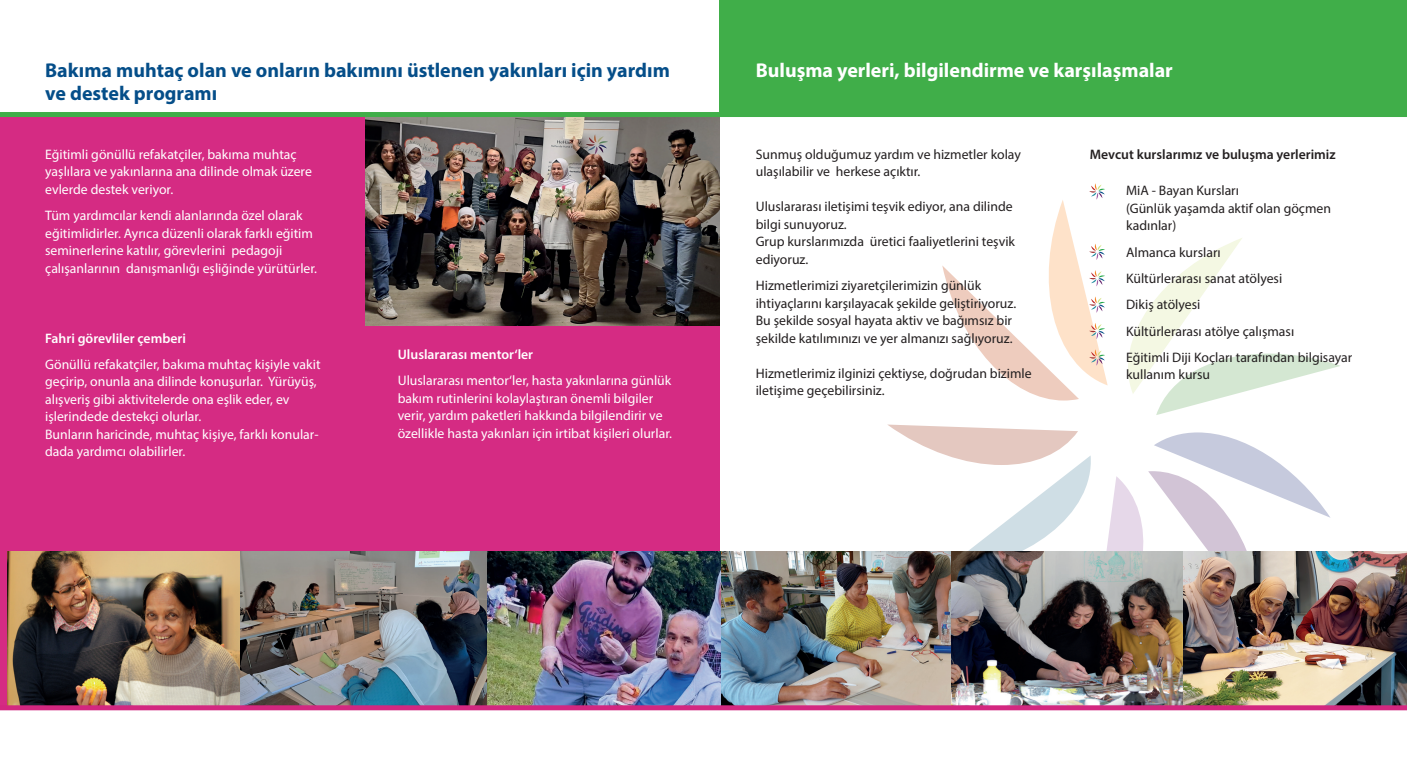
<style>
.page{position:relative;width:1407px;height:766px;background:#fff}
.page>*{position:absolute;margin:0;border:0;box-sizing:border-box;transform-origin:0 0}
.t1{font:700 20px/22.5px "Myriad Pro";color:#054e89}
.t2{font:700 20px "Myriad Pro";color:#fff}
.t3{font:13.75px/17.5px "Myriad Pro";color:#fff}
.t4{font:13.75px/17.5px "Myriad Pro";color:#231f20}
.t5{font:600 13.75px "Myriad Pro";color:#fff}
.t6{font:600 13.75px "Myriad Pro";color:#231f20}
</style>
<div class="page">
<svg style="left:887px;top:424px;width:443px;height:127px"></svg>
<div style="left:0;top:112px;width:1407px;height:5px;background:#40ae49"></div>
<div style="left:0;top:117px;width:719px;height:590px;background:#d52b83"></div>
<div style="left:719px;top:0;width:688px;height:113px;background:#40ae49"></div>
<img style="left:8px;top:551px;width:1399px;height:154px">
<img style="left:365px;top:117px;width:354px;height:208px">
<svg style="left:942px;top:183px;width:398px;height:232px"></svg>
<div style="left:0;top:705px;width:1407px;height:5px;background:#d32780"></div>
<h1 class="t1" style="left:45px;top:58px;width:626px">Bakıma muhtaç olan ve onların bakımını üstlenen yakınları için yardım ve destek programı</h1>
<h1 class="t2" style="left:756px;top:57px;width:419px">Buluşma yerleri, bilgilendirme ve karşılaşmalar</h1>
<p class="t3" style="left:45px;top:145px;width:268px">Eğitimli gönüllü refakatçiler, bakıma muhtaç yaşlılara ve yakınlarına ana dilinde olmak üzere evlerde destek veriyor.</p>
<p class="t3" style="left:45px;top:206px;width:273px">Tüm yardımcılar kendi alanlarında özel olarak eğitimlidirler. Ayrıca düzenli olarak farklı eğitim seminerlerine katılır, görevlerini pedagoji çalışanlarının danışmanlığı eşliğinde yürütürler.</p>
<p class="t5" style="left:45px;top:329px;width:142px">Fahri görevliler çemberi</p>
<p class="t3" style="left:45px;top:355px;width:277px">Gönüllü refakatçiler, bakıma muhtaç kişiyle vakit geçirip, onunla ana dilinde konuşurlar. Yürüyüş, alışveriş gibi aktivitelerde ona eşlik eder, ev işlerindede destekçi olurlar.<br>Bunların haricinde, muhtaç kişiye, farklı konular&shy;dada yardımcı olabilirler.</p>
<p class="t5" style="left:398px;top:345px;width:137px">Uluslararası mentor‘ler</p>
<p class="t3" style="left:398px;top:372px;width:276px">Uluslararası mentor‘ler, hasta yakınlarına günlük bakım rutinlerini kolaylaştıran önemli bilgiler verir, yardım paketleri hakkında bilgilendirir ve özellikle hasta yakınları için irtibat kişileri olurlar.</p>
<p class="t4" style="left:756px;top:145px;width:267px">Sunmuş olduğumuz yardım ve hizmetler kolay ulaşılabilir ve herkese açıktır.</p>
<p class="t4" style="left:756px;top:198px;width:261px">Uluslararası iletişimi teşvik ediyor, ana dilinde bilgi sunuyoruz.<br>Grup kurslarımızda üretici faaliyetlerini teşvik ediyoruz.</p>
<p class="t4" style="left:756px;top:276px;width:262px">Hizmetlerimizi ziyaretçilerimizin günlük ihtiyaçlarını karşılayacak şekilde geliştiriyoruz.<br>Bu şekilde sosyal hayata aktiv ve bağımsız bir şekilde katılımınızı ve yer almanızı sağlıyoruz.</p>
<p class="t4" style="left:756px;top:364px;width:277px">Hizmetlerimiz ilginizi çektiyse, doğrudan bizimle iletişime geçebilirsiniz.</p>
<p class="t6" style="left:1090px;top:145px;width:247px">Mevcut kurslarımız ve buluşma yerlerimiz</p>
<p class="t4" style="left:1126px;top:182px;width:207px">MiA - Bayan Kursları<br>(Günlük yaşamda aktif olan göçmen kadınlar)</p>
<p class="t4" style="left:1126px;top:239px;width:228px;line-height:26.2px">Almanca kursları<br>Kültürlerarası sanat atölyesi<br>Dikiş atölyesi<br>Kültürlerarası atölye çalışması<br>Eğitimli Diji Koçları tarafından bilgisayar</p>
<p class="t4" style="left:1126px;top:365px;width:86px">kullanım kursu</p>
</div>
